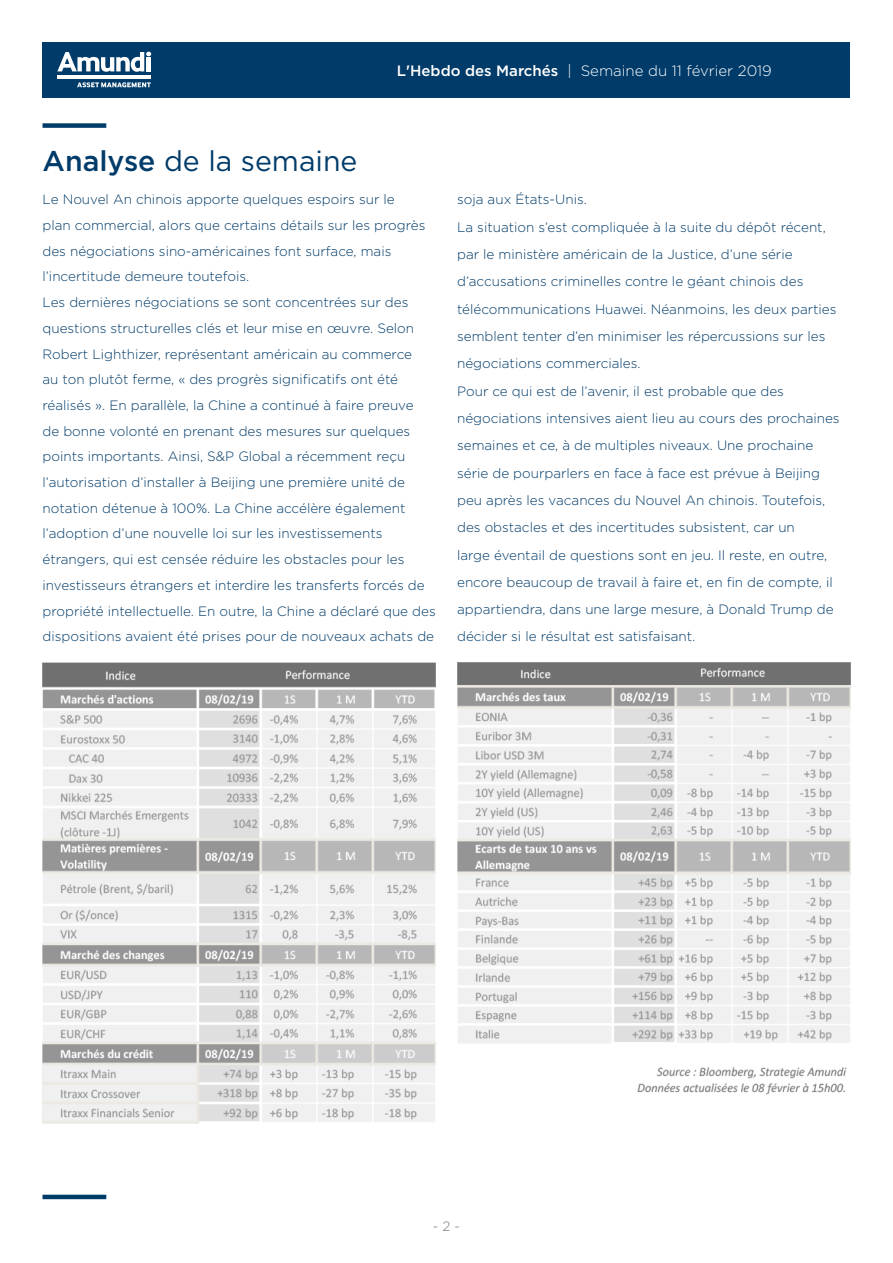
<style>
.page{position:relative;width:893px;height:1263px;background:#fff}
.page>*{position:absolute;margin:0;border:0;box-sizing:border-box;transform-origin:0 0}
.t1{font:28.5px "Gotham";color:#003b69}
.t2{font:300 15px "Gotham";color:#fff}
.t3{font:300 13.5px/25.7px "Gotham";color:#003b69}
.t4{font:300 13.5px "Gotham";color:#787a7b}
.s1{font-weight:500}
</style>
<div class="page">
<div style="left:43px;top:43px;width:807px;height:55px;background:#003b69"></div>
<svg style="left:57px;top:52px;width:94px;height:20px"></svg>
<hr style="left:147px;top:57px;width:4px;height:14px;background:#fff">
<hr style="left:58px;top:75px;width:93px;height:4px;background:#fff">
<svg style="left:77px;top:82px;width:74px;height:6px"></svg>
<div style="left:43px;top:123px;width:63px;height:5px;background:#003b69"></div>
<hr style="left:43px;top:1195px;width:63px;height:4px;background:#003b69">
<img style="left:43px;top:663px;width:393px;height:460px">
<img style="left:457px;top:663px;width:393px;height:431px">
<p class="t2" style="left:397px;top:61px;width:377px"><span class="s1">L'Hebdo des Marchés</span> | Semaine du 11 février 2019</p>
<h1 class="t1" style="left:43px;top:142px;width:316px"><span class="s1">Analyse</span> de la semaine</h1>
<p class="t3" style="left:43px;top:186px;width:395px">Le Nouvel An chinois apporte quelques espoirs sur le<br>plan commercial, alors que certains détails sur les progrès des négociations sino-américaines font surface, mais l’incertitude demeure toutefois.<br>Les dernières négociations se sont concentrées sur des questions structurelles clés et leur mise en œuvre. Selon Robert Lighthizer, représentant américain au commerce<br>au ton plutôt ferme, « des progrès significatifs ont été réalisés ». En parallèle, la Chine a continué à faire preuve<br>de bonne volonté en prenant des mesures sur quelques points importants. Ainsi, S&amp;P Global a récemment reçu l’autorisation d’installer à Beijing une première unité de notation détenue à 100%. La Chine accélère également l’adoption d’une nouvelle loi sur les investissements étrangers, qui est censée réduire les obstacles pour les investisseurs étrangers et interdire les transferts forcés de propriété intellectuelle. En outre, la Chine a déclaré que des dispositions avaient été prises pour de nouveaux achats de</p>
<p class="t3" style="left:457px;top:186px;width:384px;line-height:27.3px">soja aux États-Unis.<br>La situation s’est compliquée à la suite du dépôt récent, par le ministère américain de la Justice, d’une série d’accusations criminelles contre le géant chinois des télécommunications Huawei. Néanmoins, les deux parties semblent tenter d’en minimiser les répercussions sur les négociations commerciales.<br>Pour ce qui est de l’avenir, il est probable que des négociations intensives aient lieu au cours des prochaines semaines et ce, à de multiples niveaux. Une prochaine série de pourparlers en face à face est prévue à Beijing peu après les vacances du Nouvel An chinois. Toutefois, des obstacles et des incertitudes subsistent, car un<br>large éventail de questions sont en jeu. Il reste, en outre, encore beaucoup de travail à faire et, en fin de compte, il appartiendra, dans une large mesure, à Donald Trump de décider si le résultat est satisfaisant.</p>
<p class="t4" style="left:433px;top:1218px;width:29px">- 2 -</p>
</div>
